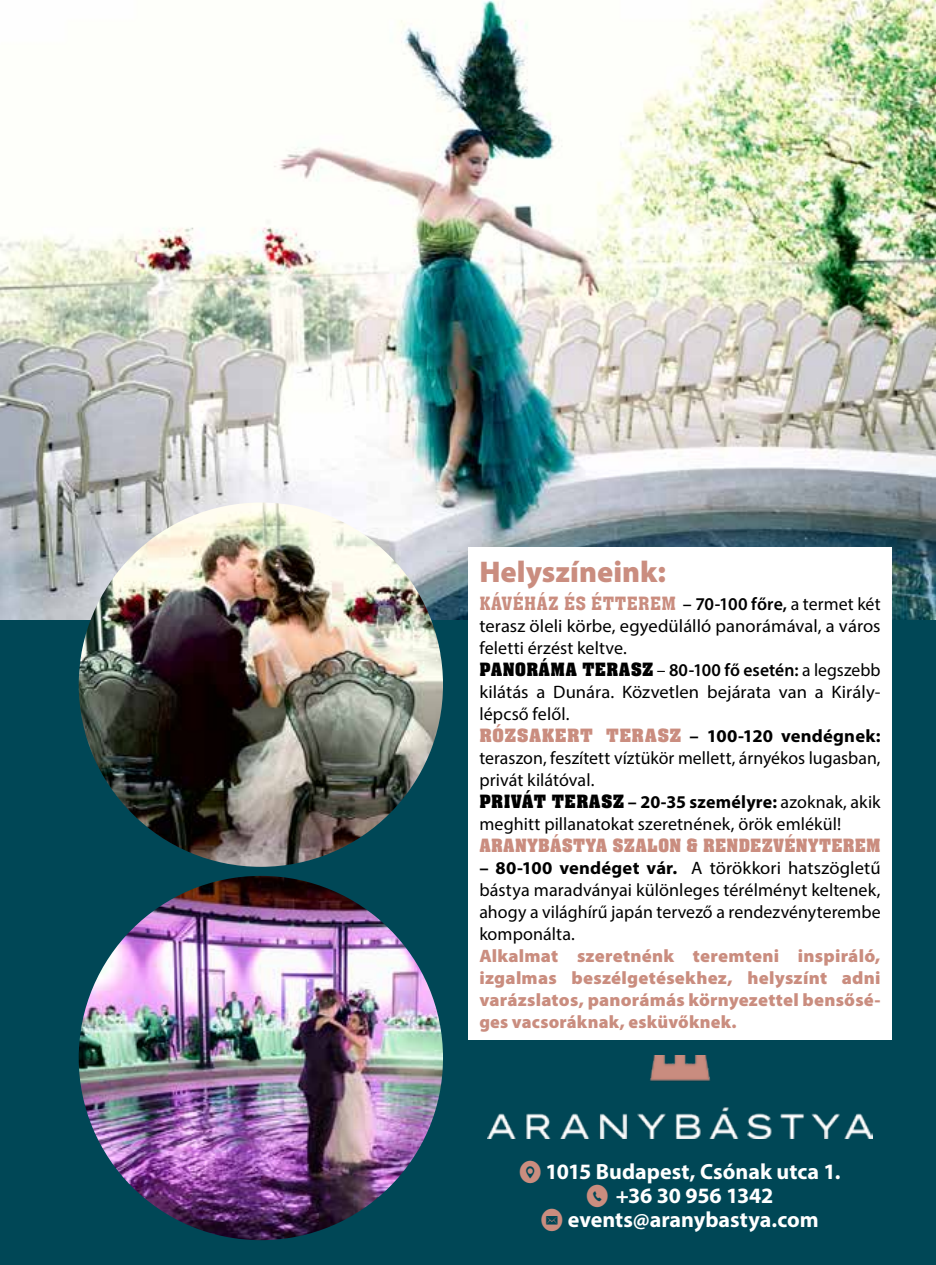
<style>
.page{position:relative;width:936px;height:1265px;background:#fff}
.page>*{position:absolute;margin:0;border:0;box-sizing:border-box;transform-origin:0 0}
.t1{font:900 30px "Myriad Pro";color:#ca8d7f}
.t2{font:700 22px/24px "Myriad Pro";color:#fff;text-align:center}
.t3{font:18px/22px "Myriad Pro";letter-spacing:.005em;color:#000}
.t4{font:900 18px/22px "Myriad Pro";letter-spacing:.01em;color:#ca8d7f;text-align:justify}
.t5{font:18px "Aachen PFL";letter-spacing:.025em;color:#ca8d7f}
.t6{font:700 18px "Aachen PFL";letter-spacing:.02em;color:#ca8d7f}
.s1{font-family:"Myriad Pro";font-weight:600;color:#000}
.s2{font-family:"Myriad Pro";color:#000}
.s3{font-family:"Aachen PFL";font-weight:700}
.s4{font-weight:600}
.s5{font-family:"Aachen PFL";font-weight:700;color:#ca8d7f}
.s6{font-weight:700}
.s7{font-family:"Social Media Circled";font-weight:400;color:#ca8d7f}
</style>
<div class="page">
<div style="left:0;top:0;width:935px;height:1264px;background:#004756"></div>
<img style="left:0;top:0;width:935px;height:619px">
<img style="left:79px;top:502px;width:364px;height:364px;border-radius:182px">
<img style="left:79px;top:875px;width:364px;height:364px;border-radius:182px">
<img style="left:487px;top:1055px;width:385px;height:83px">
<div style="left:468px;top:547px;width:423px;height:492px;background:#fff"></div>
<h1 class="t1" style="left:479px;top:554px;width:188px">Helyszíneink:</h1>
<p class="t5" style="left:479px;top:591px;width:403px">KÁVÉHÁZ ÉS ÉTTEREM <span class="s1">– 70-100 főre,</span> <span class="s2">a termet két</span></p>
<p class="t3" style="left:479px;top:614px;width:403px">terasz öleli körbe, egyedülálló panorámával, a város feletti érzést keltve.<br><span class="s3">PANORÁMA TERASZ</span> – <span class="s4">80-100 fő esetén:</span> a legszebb kilátás a Dunára. Közvetlen bejárata van a Király&shy;lépcső felől.<br><span class="s5">RÓZSAKERT TERASZ</span> <span class="s6">– 100-120 vendégnek: </span>teraszon, feszített víztükör mellett, árnyékos lugasban, privát kilátóval.<br><span class="s3">PRIVÁT TERASZ</span> <span class="s6">– 20-35 személyre:</span> azoknak, akik meghitt pillanatokat szeretnének, örök emlékül!</p>
<p class="t6" style="left:479px;top:833px;width:403px">ARANYBÁSTYA SZALON &amp; RENDEZVÉNYTEREM</p>
<p class="t3" style="left:479px;top:856px;width:403px;text-align:justify"><span class="s6">– 80-100 vendéget vár.</span> A törökkori hatszögletű bástya maradványai különleges térélményt keltenek, ahogy a világhírű japán tervező a rendezvényterembe komponálta.</p>
<p class="t4" style="left:479px;top:944px;width:403px">Alkalmat szeretnénk teremteni inspiráló, izgalmas beszélgetésekhez, helyszínt adni varázslatos, panorámás környezettel bensősé&shy;ges vacsoráknak, esküvőknek.</p>
<p class="t2" style="left:519px;top:1158px;width:323px"><span class="s7">9</span> 1015 Budapest, Csónak utca 1. <span class="s7">m</span> +36 30 956 1342<br><span class="s7">k</span> events@aranybastya.com</p>
</div>
